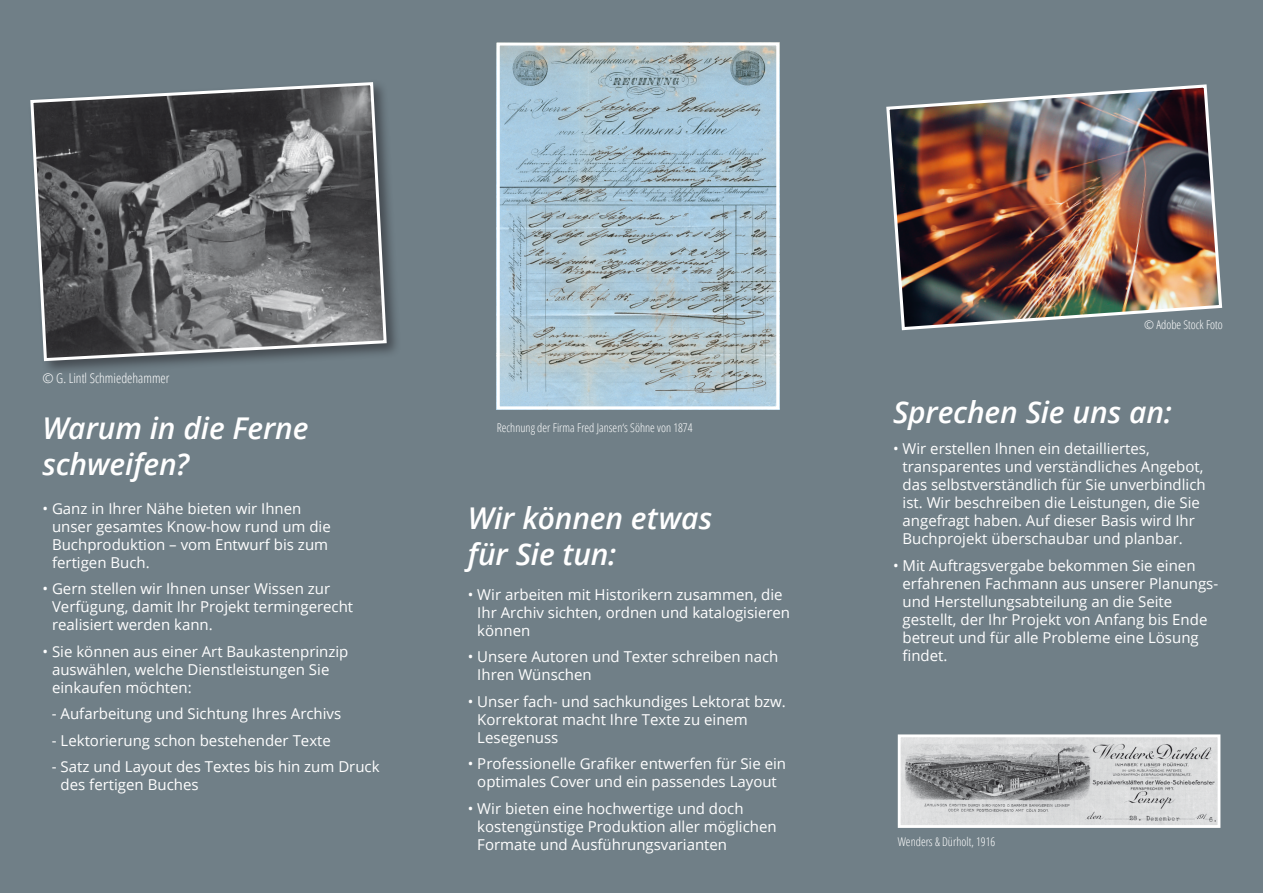
<style>
.page{position:relative;width:1263px;height:893px;background:#707f87}
.page>*{position:absolute;margin:0;border:0;box-sizing:border-box;transform-origin:0 0}
.t1{font:italic 600 30px/36px "Open Sans";letter-spacing:-.005em;color:#fff}
.t2{font:15px/18px "Open Sans";color:#fff}
.t3{font:300 condensed 13.5px "Open Sans";color:#fff}
.t4{font:300 condensed 12px "Open Sans";color:#fff}
</style>
<div class="page">
<div style="left:27px;top:79px;width:375px;height:297px;background:#1a181c;opacity:.5"></div>
<svg style="left:29px;top:81px;width:359px;height:282px;background:#646669"></svg>
<img style="left:501px;top:47px;width:274px;height:358px">
<div style="left:497px;top:43px;width:282px;height:366px;border:3px solid #fff"></div>
<img style="left:886px;top:84px;width:337px;height:247px">
<img style="left:902px;top:738px;width:314px;height:86px">
<div style="left:898px;top:734px;width:322px;height:94px;border:3px solid #fff"></div>
<p class="t3" style="left:43px;top:369px;width:129px">© G. Lintl Schmiedehammer</p>
<p class="t1" style="left:43px;top:409px;width:267px">Warum in die Ferne schweifen?</p>
<p class="t2" style="left:52px;top:499px;width:280px;text-indent:-10px">• Ganz in Ihrer Nähe bieten wir Ihnen unser gesamtes Know-how rund um die<br>Buchproduktion – vom Entwurf bis zum fertigen Buch.</p>
<p class="t2" style="left:52px;top:579px;width:303px;text-indent:-10px">• Gern stellen wir Ihnen unser Wissen zur<br>Verfügung, damit Ihr Projekt termingerecht realisiert werden kann.</p>
<p class="t2" style="left:52px;top:642px;width:298px;text-indent:-10px">• Sie können aus einer Art Baukastenprinzip auswählen, welche Dienstleistungen Sie einkaufen möchten:</p>
<p class="t2" style="left:52px;top:704px;width:291px">- Aufarbeitung und Sichtung Ihres Archivs</p>
<p class="t2" style="left:52px;top:731px;width:281px">- Lektorierung schon bestehender Texte</p>
<p class="t2" style="left:61px;top:757px;width:320px;text-indent:-9px">- Satz und Layout des Textes bis hin zum Druck des fertigen Buches</p>
<p class="t4" style="left:497px;top:419px;width:197px">Rechnung der Firma Fred Jansen‘s Söhne von 1874</p>
<p class="t1" style="left:468px;top:499px;width:246px">Wir können etwas für Sie tun:</p>
<p class="t2" style="left:477px;top:585px;width:314px;text-indent:-10px">• Wir arbeiten mit Historikern zusammen, die<br>Ihr Archiv sichten, ordnen und katalogisieren können</p>
<p class="t2" style="left:477px;top:647px;width:303px;text-indent:-10px">• Unsere Autoren und Texter schreiben nach<br>Ihren Wünschen</p>
<p class="t2" style="left:477px;top:692px;width:310px;text-indent:-10px">• Unser fach- und sachkundiges Lektorat bzw.<br>Korrektorat macht Ihre Texte zu einem<br>Lesegenuss</p>
<p class="t2" style="left:468px;top:754px;width:320px;text-align:center">• Professionelle Grafiker entwerfen für Sie ein optimales Cover und ein passendes Layout</p>
<p class="t2" style="left:477px;top:799px;width:301px;text-indent:-10px">• Wir bieten eine hochwertige und doch kostengünstige Produktion aller möglichen<br>Formate und Ausführungsvarianten</p>
<p class="t4" style="left:1144px;top:317px;width:80px">© Adobe Stock Foto</p>
<p class="t1" style="left:893px;top:394px;width:280px">Sprechen Sie uns an:</p>
<p class="t2" style="left:902px;top:439px;width:305px;text-indent:-10px">• Wir erstellen Ihnen ein detailliertes, transparentes und verständliches Angebot, das selbstverständlich für Sie unverbindlich ist. Wir beschreiben die Leistungen, die Sie angefragt haben. Auf dieser Basis wird Ihr Buchprojekt überschaubar und planbar.</p>
<p class="t2" style="left:902px;top:556px;width:317px;text-indent:-10px">• Mit Auftragsvergabe bekommen Sie einen erfahrenen Fachmann aus unserer Planungs&shy;und Herstellungsabteilung an die Seite gestellt, der Ihr Projekt von Anfang bis Ende betreut und für alle Probleme eine Lösung findet.</p>
<p class="t4" style="left:898px;top:833px;width:99px">Wenders &amp; Dürholt, 1916</p>
</div>
